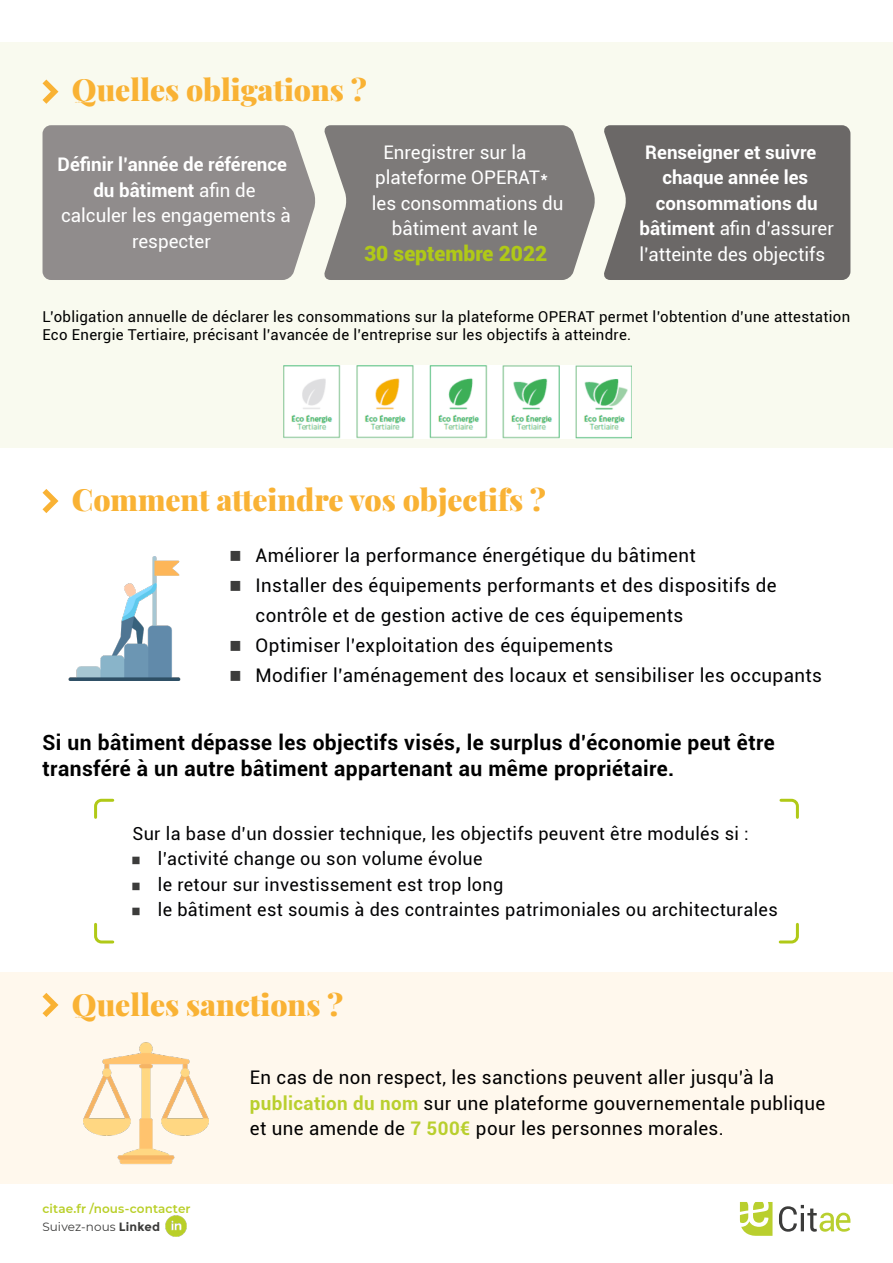
<style>
.page{position:relative;width:893px;height:1263px;background:#fff}
.page>*{position:absolute;margin:0;border:0;box-sizing:border-box;transform-origin:0 0}
.t1{font:900 30px "Playfair Display";color:#f9b234}
.t2{font:700 21px/25.5px "Roboto";letter-spacing:.02em;color:#000}
.t3{font:900 21px "Roboto";color:#b0c917}
.t4{font:18.75px/30px "Roboto";letter-spacing:.02em;color:#020203}
.t5{font:18.75px/25.5px "Roboto";color:#fff;text-align:center}
.t6{font:18.75px/25.5px "Roboto";letter-spacing:.02em;color:#000}
.t7{font:700 18.75px "Roboto";color:#fff}
.t8{font:18px "Roboto";letter-spacing:.02em;color:#020203}
.t9{font:15px/18px "Roboto";letter-spacing:.02em;color:#000}
.t10{font:600 12px/18px "Montserrat";letter-spacing:.01em;color:#b9cf28}
.s1{font-weight:700}
.s2{font-family:"Playfair Display";font-size:24px;color:#3c3c3b}
.s3{font-family:"Playfair Display";color:#3c3c3b}
.s4{font-weight:400;color:#3c3c3b}
.s5{font-weight:700;color:#3c3c3b}
.s6{font-weight:700;color:#b9cf2e}
</style>
<div class="page">
<div style="left:0;top:972px;width:893px;height:211px;background:#fff8ed"></div>
<div style="left:0;top:43px;width:893px;height:405px;background:#f9faef"></div>
<svg style="left:43px;top:80px;width:15px;height:24px"></svg>
<svg style="left:43px;top:993px;width:15px;height:24px"></svg>
<div style="left:43px;top:125px;width:273px;height:155px;background:#908c8c"></div>
<svg style="left:324px;top:125px;width:271px;height:155px;background:#878483"></svg>
<div style="left:604px;top:125px;width:246px;height:155px;background:#6b6867"></div>
<img style="left:84px;top:1042px;width:124px;height:123px">
<svg style="left:43px;top:489px;width:15px;height:24px"></svg>
<img style="left:68px;top:556px;width:113px;height:124px">
<img style="left:166px;top:1216px;width:21px;height:21px">
<svg style="left:779px;top:1205px;width:71px;height:27px"></svg>
<svg style="left:740px;top:1202px;width:32px;height:34px"></svg>
<svg style="left:94px;top:922px;width:21px;height:22px"></svg>
<svg style="left:778px;top:922px;width:21px;height:22px"></svg>
<svg style="left:779px;top:798px;width:20px;height:21px"></svg>
<svg style="left:94px;top:798px;width:21px;height:21px"></svg>
<img style="left:283px;top:366px;width:349px;height:72px">
<h1 class="t1" style="left:72px;top:66px;width:297px">Quelles obligations ?</h1>
<p class="t5" style="left:58px;top:151px;width:235px"><span class="s1">Définir l’année de référence du bâtiment</span> afin de calculer les engagements à respecter</p>
<p class="t5" style="left:384px;top:139px;width:144px">Enregistrer sur la</p>
<p class="t5" style="left:375px;top:164px;width:175px">plateforme OPERAT*</p>
<p class="t5" style="left:372px;top:190px;width:193px">les consommations du</p>
<p class="t5" style="left:392px;top:215px;width:147px">bâtiment avant le</p>
<p class="t3" style="left:364px;top:238px;width:185px">30 septembre 2022</p>
<p class="t7" style="left:645px;top:139px;width:173px">Renseigner et suivre</p>
<p class="t7" style="left:662px;top:164px;width:147px">chaque année les</p>
<p class="t7" style="left:656px;top:190px;width:163px">consommations du</p>
<p class="t5" style="left:640px;top:215px;width:196px"><span class="s1">bâtiment</span> afin d’assurer</p>
<p class="t5" style="left:639px;top:241px;width:187px">l’atteinte des objectifs</p>
<p class="t9" style="left:43px;top:307px;width:809px">L’obligation annuelle de déclarer les consommations sur la plateforme OPERAT permet l’obtention d’une attestation<br>Eco Energie Tertiaire, précisant l’avancée de l’entreprise sur les objectifs à atteindre.</p>
<h1 class="t1" style="left:72px;top:476px;width:476px">Comment atteindre vos objectifs ?</h1>
<p class="t4" style="left:229px;top:539px;width:469px"><span class="s2">■</span> Améliorer la performance énergétique du bâtiment</p>
<p class="t4" style="left:256px;top:569px;width:523px;text-indent:-27px"><span class="s2">■</span> Installer des équipements performants et des dispositifs de contrôle et de gestion active de ces équipements</p>
<p class="t4" style="left:229px;top:629px;width:386px"><span class="s2">■</span> Optimiser l’exploitation des équipements</p>
<p class="t4" style="left:229px;top:659px;width:595px"><span class="s2">■</span> Modifier l’aménagement des locaux et sensibiliser les occupants</p>
<p class="t2" style="left:43px;top:729px;width:734px">Si un bâtiment dépasse les objectifs visés, le surplus d’économie peut être transféré à un autre bâtiment appartenant au même propriétaire.</p>
<p class="t8" style="left:132px;top:821px;width:618px">Sur la base d’un dossier technique, les objectifs peuvent être modulés si :</p>
<p class="t8" style="left:131px;top:846px;width:353px"><span class="s3">■</span> l’activité change ou son volume évolue</p>
<p class="t8" style="left:131px;top:872px;width:374px"><span class="s3">■</span> le retour sur investissement est trop long</p>
<p class="t8" style="left:131px;top:897px;width:648px"><span class="s3">■</span> le bâtiment est soumis à des contraintes patrimoniales ou architecturales</p>
<h1 class="t1" style="left:72px;top:981px;width:273px">Quelles sanctions ?</h1>
<p class="t10" style="left:43px;top:1199px;width:150px">citae.fr /nous-contacter<br><span class="s4">Suivez-nous</span> <span class="s5">Linked</span></p>
<p class="t6" style="left:250px;top:1064px;width:577px">En cas de non respect, les sanctions peuvent aller jusqu’à la <span class="s6">publication du nom</span> sur une plateforme gouvernementale publique et une amende de <span class="s6">7 500€</span> pour les personnes morales.</p>
</div>
